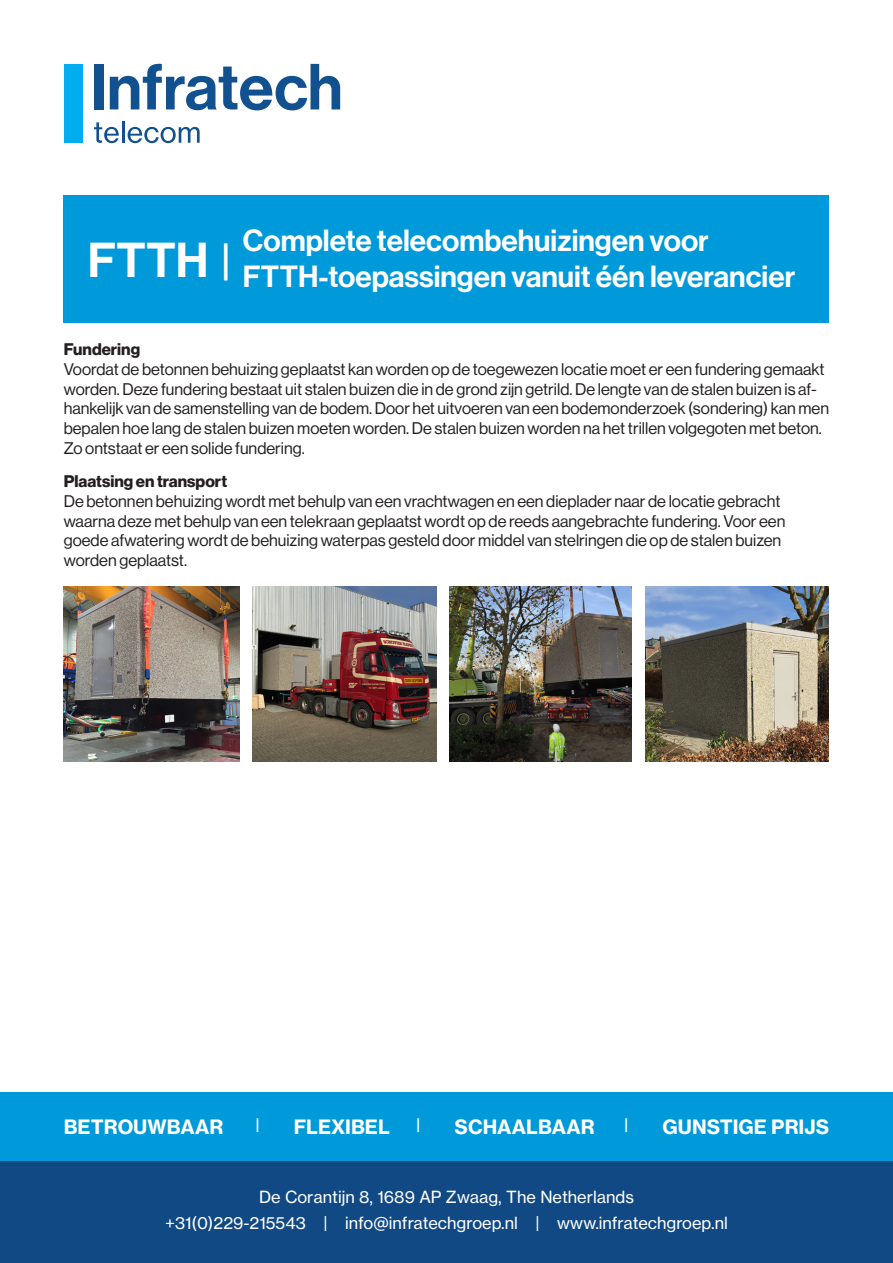
<style>
.page{position:relative;width:893px;height:1263px;background:#fff}
.page>*{position:absolute;margin:0;border:0;box-sizing:border-box;transform-origin:0 0}
.t1{font:48px "N Haas Grotesk DS Pro 65 Md";color:#fff}
.t2{font:42px "N Haas Grotesk DS Pro 65 Md";color:#fff}
.t3{font:30px/36px "N Haas Grotesk DS Pro 65 Md";color:#fff}
.t4{font:19.5px "N Haas Grotesk TX Pro 75 Bd";color:#fff}
.t5{font:16.5px/19.8px "N Haas Grotesk DS Pro 55 Rg";color:#231f20}
.t6{font:16.5px "N Haas Grotesk TX Pro 55 Rg";color:#fff}
.t7{font:16.5px "N Haas Grotesk DS Pro 75 Bd";color:#231f20}
.t8{font:15px "N Haas Grotesk TX Pro 75 Bd";color:#fff}
.s1{font-family:"N Haas Grotesk DS Pro 75 Bd"}
</style>
<div class="page">
<div style="left:0;top:1161px;width:893px;height:102px;background:#114984"></div>
<div style="left:64px;top:196px;width:765px;height:127px;background:#009ada"></div>
<div style="left:0;top:1093px;width:893px;height:68px;background:#009ada"></div>
<svg style="left:94px;top:122px;width:25px;height:21px"></svg>
<hr style="left:122px;top:121px;width:3px;height:22px;background:#115190">
<svg style="left:128px;top:127px;width:72px;height:16px"></svg>
<div style="left:94px;top:64px;width:9px;height:45px;background:#115190"></div>
<svg style="left:110px;top:64px;width:230px;height:46px"></svg>
<div style="left:64px;top:64px;width:19px;height:79px;background:#00aeef"></div>
<img style="left:64px;top:587px;width:176px;height:174px">
<img style="left:253px;top:587px;width:183px;height:174px">
<img style="left:449px;top:587px;width:183px;height:174px">
<img style="left:645px;top:587px;width:184px;height:174px">
<p class="t1" style="left:88px;top:233px;width:122px">FTTH</p>
<p class="t2" style="left:222px;top:236px;width:10px">|</p>
<p class="t3" style="left:243px;top:223px;width:554px">Complete telecombehuizingen voor<br>FTTH-toepassingen vanuit één leverancier</p>
<p class="t5" style="left:64px;top:339px;width:767px"><span class="s1">Fundering<br></span>Voordat de betonnen behuizing geplaatst kan worden op de toegewezen locatie moet er een fundering gemaakt worden. Deze fundering bestaat uit stalen buizen die in de grond zijn getrild. De lengte van de stalen buizen is af&shy;hankelijk van de samenstelling van de bodem. Door het uitvoeren van een bodemonderzoek (sondering) kan men bepalen hoe lang de stalen buizen moeten worden. De stalen buizen worden na het trillen volgegoten met beton.<br>Zo ontstaat er een solide fundering.</p>
<p class="t7" style="left:64px;top:471px;width:165px">Plaatsing en transport</p>
<p class="t5" style="left:64px;top:491px;width:723px">De betonnen behuizing wordt met behulp van een vrachtwagen en een dieplader naar de locatie gebracht waarna deze met behulp van een telekraan geplaatst wordt op de reeds aangebrachte fundering. Voor een goede afwatering wordt de behuizing waterpas gesteld door middel van stelringen die op de stalen buizen worden geplaatst.</p>
<p class="t4" style="left:64px;top:1114px;width:161px">BETROUWBAAR</p>
<p class="t8" style="left:256px;top:1115px;width:5px">|</p>
<p class="t4" style="left:294px;top:1114px;width:98px">FLEXIBEL</p>
<p class="t8" style="left:417px;top:1115px;width:5px">|</p>
<p class="t4" style="left:455px;top:1114px;width:141px">SCHAALBAAR</p>
<p class="t8" style="left:625px;top:1115px;width:5px">|</p>
<p class="t4" style="left:663px;top:1114px;width:168px">GUNSTIGE PRIJS</p>
<p class="t6" style="left:259px;top:1187px;width:376px">De Corantijn 8, 1689 AP Zwaag, The Netherlands</p>
<p class="t6" style="left:165px;top:1213px;width:564px">+31(0)229-215543 | info@infratechgroep.nl | www.infratechgroep.nl</p>
</div>
